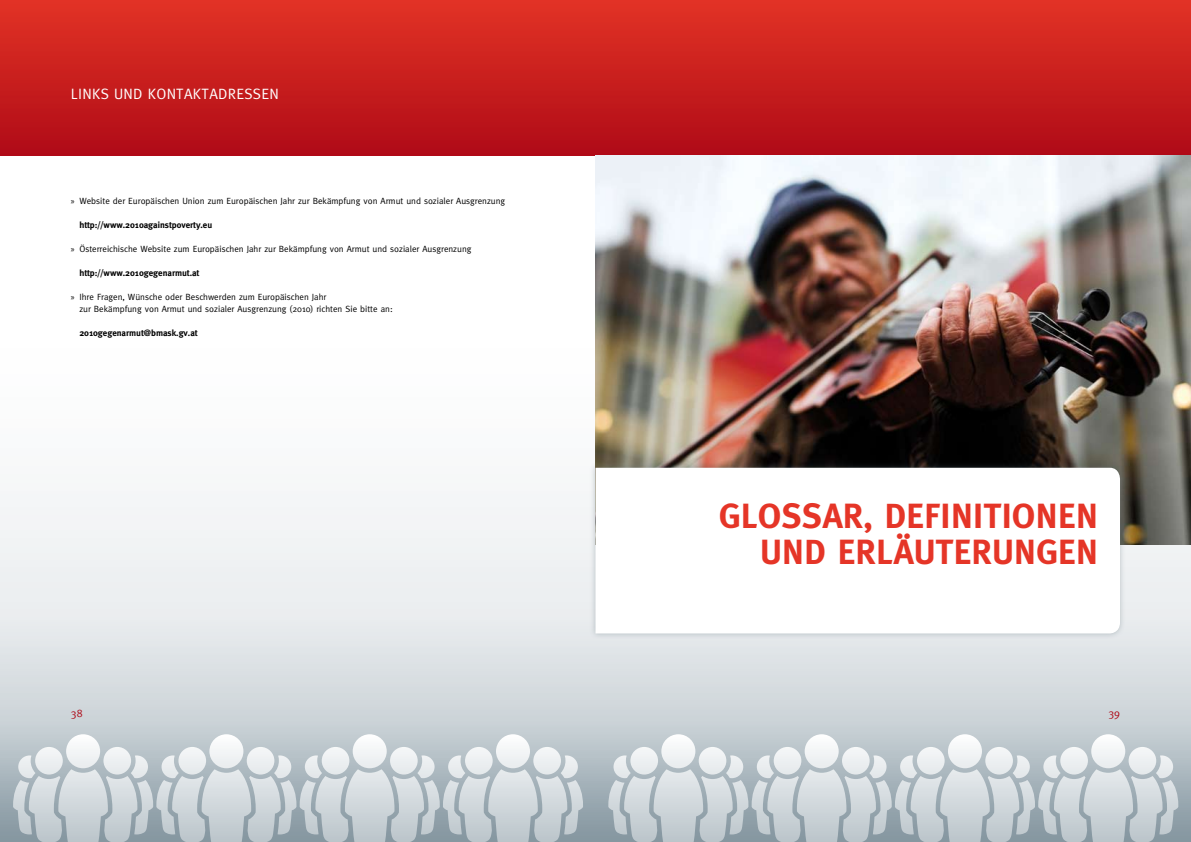
<style>
.page{position:relative;width:1191px;height:842px;background:#fff}
.page>*{position:absolute;margin:0;border:0;box-sizing:border-box;transform-origin:0 0}
.t1{font:700 35px/36px "Meta";letter-spacing:.015em;color:#e53527;text-align:right}
.t2{font:15px "Meta";letter-spacing:.015em;color:#fff}
.t3{font:11px "Meta";color:#ae0917}
.t4{font:9px/12px "Meta";color:#000}
.t5{font:700 9px "Meta";color:#000}
.s1{font-family:"Myriad Pro"}
</style>
<div class="page">
<img style="left:0;top:494px;width:1191px;height:348px">
<div style="left:0;top:0;width:595px;height:156px;background:linear-gradient(to bottom,#e23325,#b00b17)"></div>
<svg style="left:13px;top:734px;width:570px;height:108px;background:#c4ccd1"></svg>
<div style="left:595px;top:0;width:596px;height:156px;background:linear-gradient(to bottom,#e23325,#b00b17)"></div>
<svg style="left:608px;top:734px;width:570px;height:108px;background:#c3ccd1"></svg>
<img style="left:595px;top:156px;width:596px;height:388px">
<div style="left:589px;top:461px;width:536px;height:178px;background:#51656f;opacity:.35"></div>
<svg style="left:595px;top:468px;width:525px;height:165px"></svg>
<h2 class="t2" style="left:71px;top:85px;width:209px">Li nks und Kontaktadressen</h2>
<p class="t4" style="left:71px;top:195px;width:436px"><span class="s1">»</span> Website der Europäischen Union zum Europäischen Jahr zur Bekämpfung von Armut und sozialer Ausgrenzung</p>
<p class="t5" style="left:79px;top:220px;width:134px">http://www.2010againstpoverty.eu</p>
<p class="t4" style="left:71px;top:243px;width:402px"><span class="s1">»</span> Österreichische Website zum Europäischen Jahr zur Bekämpfung von Armut und sozialer Ausgrenzung</p>
<p class="t5" style="left:79px;top:268px;width:122px">http://www.2010gegenarmut.at</p>
<p class="t4" style="left:79px;top:291px;width:315px;text-indent:-9px"><span class="s1">»</span> Ihre Fragen, Wünsche oder Beschwerden zum Europäischen Jahr<br>zur Bekämpfung von Armut und sozialer Ausgrenzung (2010) richten Sie bitte an:</p>
<p class="t5" style="left:79px;top:328px;width:120px">2010gegenarmut@bmask.gv.at</p>
<h1 class="t1" style="left:719px;top:498px;width:380px">Glossar, Definitionen und Erläuterungen</h1>
<p class="t3" style="left:71px;top:707px;width:13px">38</p>
<p class="t3" style="left:1108px;top:707px;width:13px">39</p>
</div>
